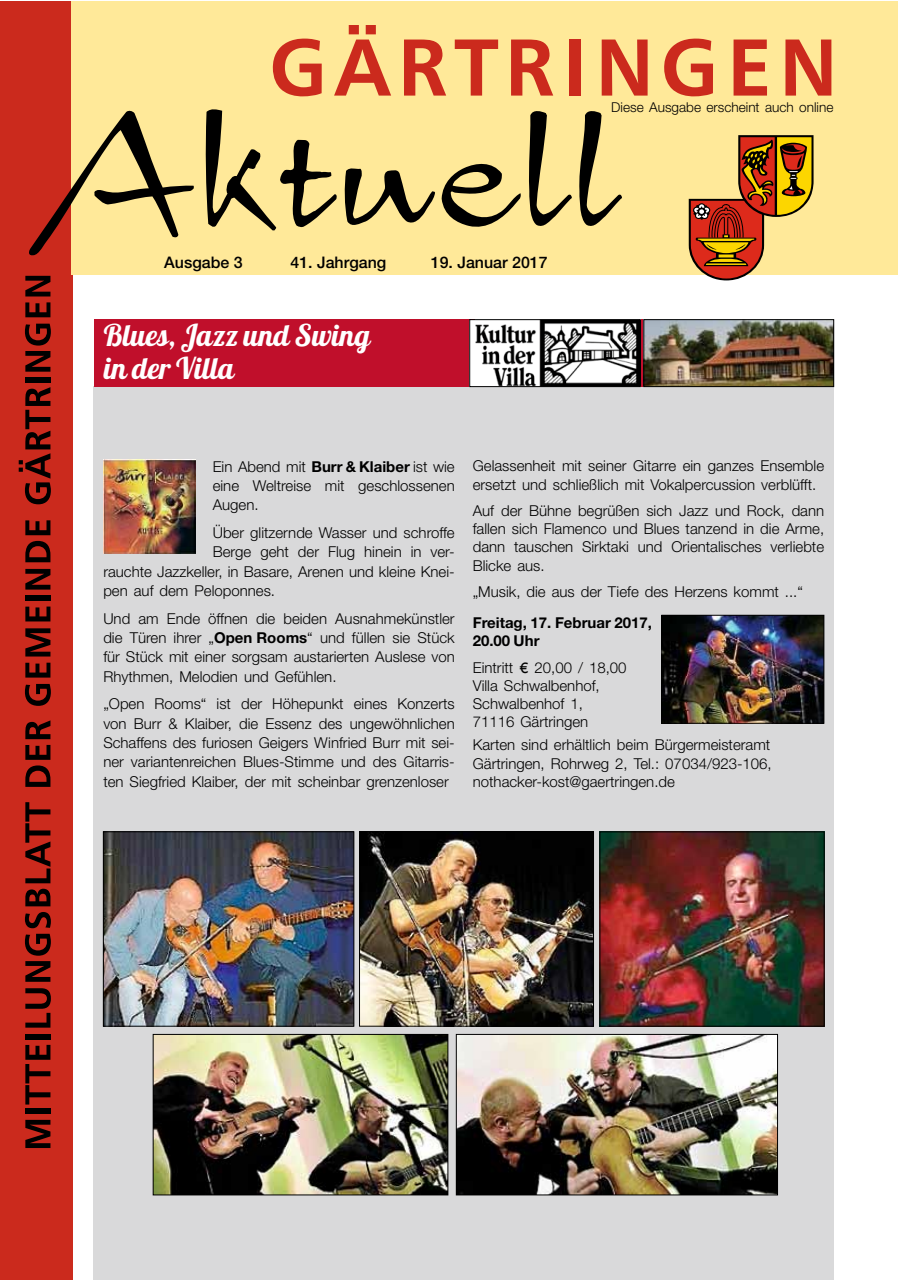
<style>
.page{position:relative;width:902px;height:1280px;background:#fff}
.page>*{position:absolute;margin:0;border:0;box-sizing:border-box;transform-origin:0 0}
.t1{font:30px/33px "Lobster 1.4";color:#fff}
.t2{font:500 15.9px "Helvetica Neue";color:#000}
.t3{font:300 15px/19.4px "Helvetica Neue";color:#000;text-align:justify}
.t4{font:700 15px/18.1px "Helvetica Neue";color:#000}
.t5{font:300 13.65px "Helvetica Neue";color:#000}
.s1{font-weight:700}
.s2{font-family:"Gill Sans";font-weight:400}
</style>
<div class="page">
<div style="left:0;top:1px;width:72px;height:1279px;background:#cb2a1d"></div>
<svg style="left:25px;top:1120px;width:25px;height:28px"></svg>
<div style="left:25px;top:1108px;width:25px;height:5px;background:#000"></div>
<svg style="left:25px;top:1045px;width:25px;height:59px"></svg>
<div style="left:25px;top:1034px;width:25px;height:5px;background:#000"></div>
<svg style="left:25px;top:988px;width:26px;height:40px"></svg>
<svg style="left:25px;top:934px;width:26px;height:48px"></svg>
<svg style="left:25px;top:912px;width:26px;height:16px"></svg>
<svg style="left:25px;top:889px;width:25px;height:17px"></svg>
<svg style="left:25px;top:802px;width:25px;height:81px"></svg>
<svg style="left:25px;top:745px;width:25px;height:42px"></svg>
<svg style="left:25px;top:720px;width:25px;height:19px"></svg>
<svg style="left:25px;top:684px;width:26px;height:22px"></svg>
<svg style="left:25px;top:663px;width:25px;height:15px"></svg>
<svg style="left:25px;top:628px;width:25px;height:28px"></svg>
<svg style="left:25px;top:606px;width:25px;height:15px"></svg>
<div style="left:25px;top:596px;width:25px;height:5px;background:#000"></div>
<svg style="left:25px;top:569px;width:25px;height:21px"></svg>
<svg style="left:25px;top:541px;width:25px;height:21px"></svg>
<svg style="left:25px;top:520px;width:25px;height:15px"></svg>
<svg style="left:19px;top:387px;width:32px;height:117px"></svg>
<div style="left:25px;top:378px;width:25px;height:5px;background:#000"></div>
<svg style="left:25px;top:324px;width:26px;height:48px"></svg>
<svg style="left:25px;top:302px;width:25px;height:15px"></svg>
<svg style="left:25px;top:276px;width:25px;height:20px"></svg>
<div style="left:72px;top:1px;width:826px;height:274px;background:#ffe999"></div>
<svg style="left:273px;top:39px;width:49px;height:57px"></svg>
<svg style="left:334px;top:25px;width:57px;height:71px"></svg>
<svg style="left:404px;top:40px;width:42px;height:56px"></svg>
<svg style="left:454px;top:40px;width:44px;height:56px"></svg>
<svg style="left:511px;top:40px;width:42px;height:56px"></svg>
<div style="left:569px;top:40px;width:12px;height:56px;background:#cb2a1d"></div>
<svg style="left:601px;top:40px;width:46px;height:56px"></svg>
<svg style="left:664px;top:39px;width:49px;height:57px"></svg>
<svg style="left:733px;top:40px;width:34px;height:56px"></svg>
<svg style="left:785px;top:40px;width:46px;height:56px"></svg>
<svg style="left:688px;top:135px;width:125px;height:145px"></svg>
<svg style="left:29px;top:110px;width:165px;height:148px"></svg>
<svg style="left:205px;top:109px;width:132px;height:121px"></svg>
<svg style="left:344px;top:168px;width:91px;height:57px"></svg>
<svg style="left:441px;top:163px;width:80px;height:64px"></svg>
<svg style="left:529px;top:111px;width:43px;height:115px"></svg>
<svg style="left:579px;top:111px;width:43px;height:115px"></svg>
<div style="left:94px;top:387px;width:739px;height:893px;background:#d9d9da"></div>
<div style="left:95px;top:319px;width:738px;height:68px;background:#c00f2b"></div>
<div style="left:469px;top:320px;width:171px;height:67px;background:#fff"></div>
<img style="left:476px;top:321px;width:162px;height:64px">
<div style="left:469px;top:319px;width:171px;height:68px;border:1px solid #000"></div>
<img style="left:645px;top:321px;width:186px;height:64px">
<div style="left:643px;top:319px;width:190px;height:68px;border:1px solid #000"></div>
<img style="left:663px;top:617px;width:159px;height:104px">
<div style="left:661px;top:615px;width:163px;height:108px;border:1px solid #000"></div>
<img style="left:103px;top:460px;width:93px;height:93px">
<img style="left:458px;top:1036px;width:317px;height:157px">
<div style="left:456px;top:1034px;width:321px;height:161px;border:1px solid #000"></div>
<img style="left:105px;top:833px;width:247px;height:191px">
<div style="left:103px;top:831px;width:251px;height:195px;border:1px solid #000"></div>
<img style="left:601px;top:834px;width:221px;height:190px">
<div style="left:599px;top:832px;width:225px;height:194px;border:1px solid #000"></div>
<img style="left:361px;top:833px;width:230px;height:191px">
<div style="left:359px;top:831px;width:234px;height:195px;border:1px solid #000"></div>
<img style="left:155px;top:1036px;width:291px;height:157px">
<div style="left:153px;top:1034px;width:295px;height:161px;border:1px solid #000"></div>
<p class="t2" style="left:164px;top:252px;width:80px">Ausgabe 3</p>
<p class="t2" style="left:290px;top:252px;width:97px">41. Jahrgang</p>
<p class="t2" style="left:431px;top:252px;width:118px">19. Januar 2017</p>
<h1 class="t1" style="left:104px;top:318px;width:268px">Blues, Jazz und Swing in der Villa</h1>
<p class="t5" style="left:611px;top:99px;width:224px">Diese Ausgabe erscheint auch online</p>
<p class="t3" style="left:213px;top:456px;width:243px">Ein Abend mit <span class="s1">Burr &amp; Klaiber</span> ist wie eine Weltreise mit geschlossenen Augen.</p>
<p class="t3" style="left:213px;top:523px;width:243px">Über glitzernde Wasser und schroffe</p>
<p class="t3" style="left:213px;top:542px;width:243px">Berge geht der Flug hinein in ver-</p>
<p class="t3" style="left:103px;top:561px;width:353px">rauchte Jazzkeller, in Basare, Arenen und kleine Knei-</p>
<p class="t3" style="left:103px;top:580px;width:173px">pen auf dem Peloponnes.</p>
<p class="t3" style="left:103px;top:608px;width:353px">Und am Ende öffnen die beiden Ausnahmekünstler die Türen ihrer „<span class="s1">Open Rooms</span>“ und füllen sie Stück für Stück mit einer sorgsam austarierten Auslese von Rhythmen, Melodien und Gefühlen.</p>
<p class="t3" style="left:103px;top:694px;width:353px">„Open Rooms“ ist der Höhepunkt eines Konzerts von Burr &amp; Klaiber, die Essenz des ungewöhnlichen Schaffens des furiosen Geigers Winfried Burr mit sei&shy;ner variantenreichen Blues-Stimme und des Gitarris&shy;ten Siegfried Klaiber, der mit scheinbar grenzenloser</p>
<p class="t3" style="left:472px;top:457px;width:353px;line-height:18.1px">Gelassenheit mit seiner Gitarre ein ganzes Ensemble ersetzt und schließlich mit Vokalpercussion verblüfft.</p>
<p class="t3" style="left:472px;top:501px;width:353px;line-height:18.1px">Auf der Bühne begrüßen sich Jazz und Rock, dann fallen sich Flamenco und Blues tanzend in die Arme, dann tauschen Sirktaki und Orientalisches verliebte Blicke aus.</p>
<p class="t3" style="left:472px;top:582px;width:332px">„Musik, die aus der Tiefe des Herzens kommt ...“</p>
<p class="t4" style="left:472px;top:613px;width:181px">Freitag, 17. Februar 2017,<br>20.00 Uhr</p>
<p class="t3" style="left:472px;top:658px;width:155px;line-height:18.1px;text-align:left">Eintritt <span class="s2">€</span> 20,00 / 18,00<br>Villa Schwalbenhof,<br>Schwalbenhof 1,<br>71116 Gärtringen</p>
<p class="t3" style="left:472px;top:736px;width:300px;line-height:18.1px">Karten sind erhältlich beim Bürgermeisteramt Gärtringen, Rohrweg 2, Tel.: 07034/923-106, nothacker-kost@gaertringen.de</p>
</div>
